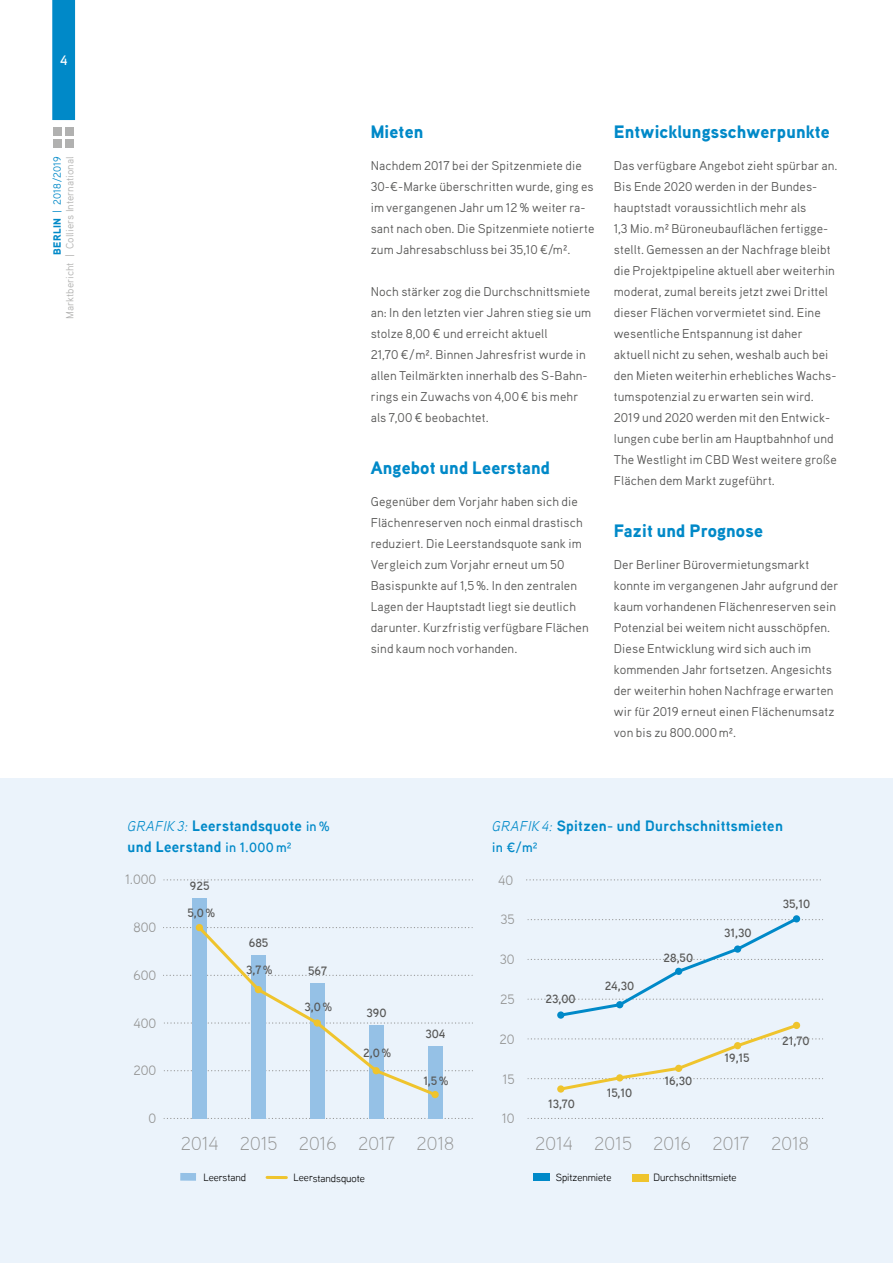
<style>
.page{position:relative;width:893px;height:1263px;background:#fff}
.page>*{position:absolute;margin:0;border:0;box-sizing:border-box;transform-origin:0 0}
.t1{font:300 18.75px "Aaux Next";color:#919190}
.t2{font:900 18px "Aaux Next";letter-spacing:.01em;color:#0089c8}
.t3{font:700 15px/21px "Aaux Next";letter-spacing:.02em;color:#0089c8}
.t4{font:13.5px "Aaux Next";color:#919190}
.t5{font:600 13.5px "Aaux Next";color:#0089c8}
.t6{font:600 13.5px "Aaux Next";color:#fff}
.t7{font:12.75px/21px "Aaux Pro OT";letter-spacing:.01em;color:#585857}
.t8{font:600 12px "Aaux Next";color:#585857}
.t9{font:10.5px "Aaux Pro OT";color:#b1b1b0}
.t10{font:10.5px "Aaux Next";letter-spacing:-.005em;color:#000}
.t11{font:10.5px "Aaux Pro OT";color:#0089c8}
.s1{font-family:"Aaux Next";font-weight:900}
.s2{font-family:"The Sans";font-weight:300}
.s3{font-weight:400;font-style:italic;font-size:14.25px}
.s4{font-weight:600;font-size:13.5px}
</style>
<div class="page">
<div style="left:53px;top:127px;width:9px;height:9px;background:#b1b1b0"></div>
<div style="left:66px;top:127px;width:8px;height:9px;background:#b1b1b0"></div>
<div style="left:53px;top:140px;width:9px;height:8px;background:#b1b1b0"></div>
<div style="left:66px;top:140px;width:8px;height:8px;background:#b1b1b0"></div>
<div style="left:0;top:778px;width:893px;height:485px;background:#ebf3fb"></div>
<svg style="left:164px;top:1118px;width:309px;height:1px"></svg>
<svg style="left:164px;top:879px;width:309px;height:1px"></svg>
<div style="left:192px;top:898px;width:15px;height:220px;background:#95c1e6"></div>
<div style="left:251px;top:955px;width:15px;height:163px;background:#95c1e6"></div>
<div style="left:310px;top:983px;width:15px;height:135px;background:#95c1e6"></div>
<div style="left:369px;top:1025px;width:15px;height:93px;background:#95c1e6"></div>
<div style="left:428px;top:1046px;width:15px;height:72px;background:#95c1e6"></div>
<svg style="left:528px;top:1118px;width:295px;height:1px"></svg>
<svg style="left:526px;top:879px;width:295px;height:1px"></svg>
<svg style="left:528px;top:1024px;width:295px;height:66px"></svg>
<svg style="left:528px;top:918px;width:295px;height:98px"></svg>
<div style="left:557px;top:1085px;width:7px;height:8px;background:#efc42d;border-radius:50%"></div>
<div style="left:616px;top:1074px;width:7px;height:7px;background:#efc42d;border-radius:50%"></div>
<div style="left:675px;top:1065px;width:7px;height:7px;background:#efc42d;border-radius:50%"></div>
<div style="left:734px;top:1042px;width:7px;height:7px;background:#efc42d;border-radius:50%"></div>
<div style="left:793px;top:1022px;width:7px;height:7px;background:#efc42d;border-radius:50%"></div>
<div style="left:557px;top:1011px;width:7px;height:8px;background:#0089c8;border-radius:50%"></div>
<div style="left:616px;top:1001px;width:7px;height:7px;background:#0089c8;border-radius:50%"></div>
<div style="left:675px;top:968px;width:7px;height:7px;background:#0089c8;border-radius:50%"></div>
<div style="left:734px;top:945px;width:7px;height:8px;background:#0089c8;border-radius:50%"></div>
<div style="left:793px;top:915px;width:7px;height:7px;background:#0089c8;border-radius:50%"></div>
<div style="left:632px;top:1174px;width:16px;height:7px;background:#efc42d"></div>
<div style="left:533px;top:1173px;width:16px;height:8px;background:#0089c8"></div>
<svg style="left:163px;top:926px;width:310px;height:169px"></svg>
<div style="left:196px;top:924px;width:7px;height:7px;background:#efc42d;border-radius:50%"></div>
<div style="left:255px;top:986px;width:7px;height:7px;background:#efc42d;border-radius:50%"></div>
<div style="left:314px;top:1019px;width:7px;height:8px;background:#efc42d;border-radius:50%"></div>
<div style="left:373px;top:1067px;width:7px;height:7px;background:#efc42d;border-radius:50%"></div>
<div style="left:431px;top:1091px;width:8px;height:7px;background:#efc42d;border-radius:50%"></div>
<div style="left:180px;top:1173px;width:16px;height:8px;background:#95c1e6"></div>
<hr style="left:267px;top:1176px;width:19px;height:3px;background:#efc42d">
<div style="left:53px;top:0;width:22px;height:120px;background:#0089c8"></div>
<p class="t6" style="left:56px;top:51px;width:16px">24</p>
<p class="t6" style="left:60px;top:51px;width:9px">4</p>
<p class="t11" style="left:51px;top:255px;width:100px;rotate:-90deg"><span class="s1">BERLIN</span> | 2018 / 2019</p>
<p class="t9" style="left:63px;top:319px;width:164px;rotate:-90deg">Marktbericht | Colliers International</p>
<p class="t9" style="left:63px;top:372px;width:111px;rotate:-90deg">City Survey Deutschland</p>
<h2 class="t2" style="left:371px;top:119px;width:54px">Mieten</h2>
<p class="t7" style="left:371px;top:154px;width:225px">Nachdem 2017 bei der Spitzenmiete die 30-€-Marke überschritten wurde, ging es im vergangenen Jahr um 12 % weiter ra&shy;sant nach oben. Die Spitzen miete notierte zum Jahresabschluss bei 35,10 €/m².</p>
<p class="t7" style="left:371px;top:280px;width:222px">Noch stärker zog die Durchschnittsmiete an: In den letzten vier Jahren stieg sie um stolze 8,00 € und erreicht aktuell<br>21,70 € / m². Binnen Jahresfrist wurde in allen Teilmärkten innerhalb des S-Bahn&shy;rings ein Zuwachs von 4,00 € bis mehr als 7,00 € beobachtet.</p>
<h2 class="t2" style="left:371px;top:455px;width:181px">Angebot und Leerstand</h2>
<p class="t7" style="left:371px;top:490px;width:219px">Gegenüber dem Vorjahr haben sich die Flächenreserven noch einmal drastisch reduziert. Die Leerstandsquote sank im Vergleich zum Vorjahr erneut um 50<br>Basispunkte auf 1,5 %. In den zentralen Lagen der Hauptstadt liegt sie deutlich darunter. Kurzfristig verfügbare Flächen sind kaum noch vorhanden.</p>
<h2 class="t2" style="left:614px;top:119px;width:217px">Entwicklungsschwerpunkte</h2>
<p class="t7" style="left:614px;top:154px;width:225px">Das verfügbare Angebot zieht spürbar an.<br>Bis Ende 2020 werden in der Bundes&shy;hauptstadt voraussichtlich mehr als<br>1,3 Mio. m² Büroneubauflächen fertigge&shy;stellt. Gemessen an der Nachfrage bleibt die Projektpipeline aktuell aber weiterhin moderat, zumal bereits jetzt zwei Drittel dieser Flächen vorvermietet sind. Eine wesentliche Entspannung ist daher aktuell nicht zu sehen, weshalb auch bei den Mieten weiterhin erhebliches Wachs&shy;tumspotenzial zu erwarten sein wird.<br>2019 und 2020 werden mit den Entwick&shy;lungen cube berlin am Hauptbahnhof und The Westlight im CBD West weitere gro<span class="s2">ß</span>e Flächen dem Markt zugeführt.</p>
<h2 class="t2" style="left:614px;top:518px;width:151px">Fazit und Prognose</h2>
<p class="t7" style="left:614px;top:553px;width:226px">Der Berliner Bürovermietungsmarkt konnte im vergangenen Jahr aufgrund der kaum vorhandenen Flächenreserven sein Potenzial bei weitem nicht ausschöpfen.<br>Diese Entwicklung wird sich auch im kommenden Jahr fortsetzen. Angesichts der weiterhin hohen Nachfrage erwarten wir für 2019 erneut einen Flächenumsatz von bis zu 800.000 m².</p>
<p class="t3" style="left:128px;top:815px;width:204px"><span class="s3">GRAFIK 3:</span> Leerstandsquote <span class="s4">in % </span>und Leerstand <span class="s4">in 1.000 m²</span></p>
<p class="t3" style="left:492px;top:815px;width:292px"><span class="s3">GRAFIK 4:</span> Spitzen- und Durchschnittsmieten</p>
<p class="t5" style="left:492px;top:838px;width:47px">in ¤/m²</p>
<p class="t4" style="left:125px;top:870px;width:33px">1.000</p>
<p class="t4" style="left:134px;top:918px;width:24px">800</p>
<p class="t4" style="left:134px;top:966px;width:24px">600</p>
<p class="t4" style="left:133px;top:1014px;width:24px">400</p>
<p class="t4" style="left:133px;top:1061px;width:24px">200</p>
<p class="t4" style="left:149px;top:1109px;width:9px">0</p>
<p class="t8" style="left:190px;top:877px;width:21px">925</p>
<p class="t8" style="left:188px;top:905px;width:29px">5,0 %</p>
<p class="t8" style="left:249px;top:934px;width:21px">685</p>
<p class="t8" style="left:246px;top:962px;width:28px">3,7 %</p>
<p class="t8" style="left:308px;top:963px;width:21px">567</p>
<p class="t8" style="left:305px;top:998px;width:29px">3,0 %</p>
<p class="t8" style="left:366px;top:1005px;width:22px">390</p>
<p class="t8" style="left:363px;top:1044px;width:29px">2,0 %</p>
<p class="t8" style="left:425px;top:1025px;width:22px">304</p>
<p class="t8" style="left:423px;top:1073px;width:27px">1,5 %</p>
<h1 class="t1" style="left:181px;top:1131px;width:275px">2014 2015 2016 2017 2018</h1>
<p class="t10" style="left:203px;top:1170px;width:44px">Leerstand</p>
<p class="t10" style="left:294px;top:1171px;width:73px">Leerstandsquote</p>
<p class="t4" style="left:498px;top:871px;width:17px">40</p>
<p class="t4" style="left:500px;top:911px;width:16px">35</p>
<p class="t4" style="left:500px;top:950px;width:16px">30</p>
<p class="t4" style="left:500px;top:990px;width:16px">25</p>
<p class="t4" style="left:499px;top:1030px;width:17px">20</p>
<p class="t4" style="left:502px;top:1070px;width:14px">15</p>
<p class="t4" style="left:502px;top:1109px;width:14px">10</p>
<p class="t8" style="left:545px;top:991px;width:32px">23,00</p>
<p class="t8" style="left:605px;top:977px;width:31px">24,30</p>
<p class="t8" style="left:548px;top:1095px;width:29px">13,70</p>
<p class="t8" style="left:607px;top:1085px;width:27px">15,10</p>
<p class="t8" style="left:664px;top:949px;width:31px">28,50</p>
<p class="t8" style="left:665px;top:1073px;width:29px">16,30</p>
<p class="t8" style="left:724px;top:925px;width:29px">31,30</p>
<p class="t8" style="left:725px;top:1049px;width:27px">19,15</p>
<p class="t8" style="left:783px;top:896px;width:29px">35,10</p>
<p class="t8" style="left:782px;top:1032px;width:29px">21,70</p>
<h1 class="t1" style="left:535px;top:1131px;width:275px">2014 2015 2016 2017 2018</h1>
<p class="t10" style="left:556px;top:1170px;width:57px">Spitzenmiete</p>
<p class="t10" style="left:654px;top:1170px;width:85px">Durchschnittsmiete</p>
</div>
